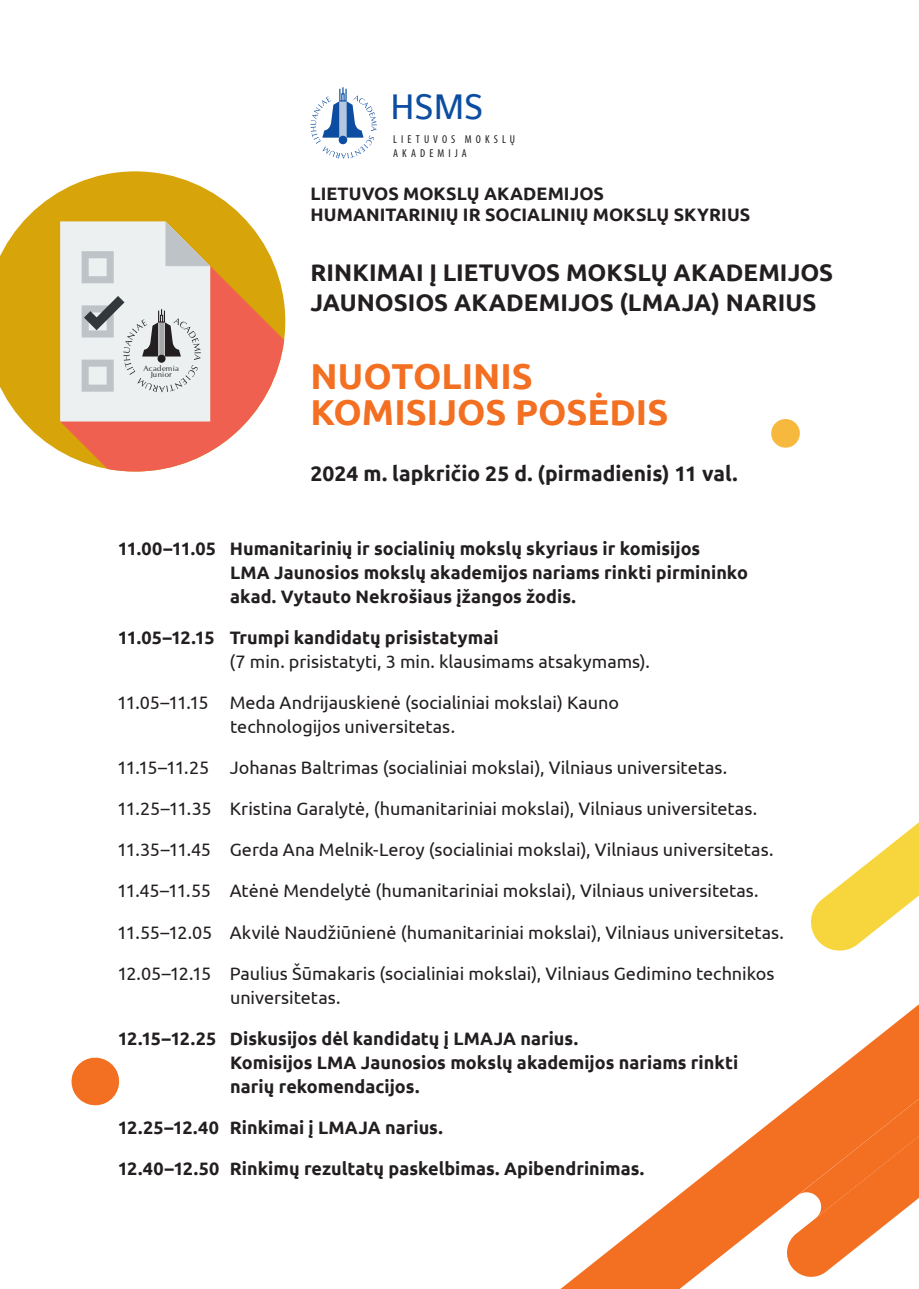
<style>
.page{position:relative;width:919px;height:1289px;background:#fff}
.page>*{position:absolute;margin:0;border:0;box-sizing:border-box;transform-origin:0 0}
.t1{font:700 36px/36px "Ubuntu";color:#f36f21}
.t2{font:35.7px "Shanti";color:#0d4da1}
.t3{font:700 24px/30px "Ubuntu";letter-spacing:.005em;color:#231f20}
.t4{font:700 21px "Ubuntu";color:#231f20}
.t5{font:18px/24px "Ubuntu";color:#231f20}
.t6{font:700 18px/24px "Ubuntu";color:#231f20}
.t7{font:condensed 11.4px/13.8px "Myriad Pro";letter-spacing:.355em;color:#231f20}
.t8{font:7.8px/6.9px "Optima";color:#231f20;text-align:center}
</style>
<div class="page">
<svg style="left:771px;top:419px;width:29px;height:29px"></svg>
<svg style="left:71px;top:1057px;width:49px;height:49px"></svg>
<svg style="left:562px;top:1005px;width:356px;height:283px"></svg>
<svg style="left:783px;top:1055px;width:135px;height:224px"></svg>
<svg style="left:810px;top:823px;width:108px;height:128px"></svg>
<svg style="left:310px;top:87px;width:67px;height:72px"></svg>
<svg style="left:0;top:171px;width:285px;height:281px;fill:#d7a409"></svg>
<svg style="left:60px;top:243px;width:224px;height:228px;fill:#ef6050"></svg>
<svg style="left:60px;top:221px;width:150px;height:200px"></svg>
<h2 class="t2" style="left:390px;top:84px;width:95px">HSMS</h2>
<p class="t7" style="left:393px;top:132px;width:123px">LIETUVOS MOKSLŲ<br>AKADEMIJA</p>
<p class="t8" style="left:144px;top:365px;width:37px">Academia<br>Junior</p>
<p class="t6" style="left:310px;top:183px;width:441px;line-height:21px">LIETUVOS MOKSLŲ AKADEMIJOS<br>HUMANITARINIŲ IR SOCIALINIŲ MOKSLŲ SKYRIUS</p>
<h3 class="t3" style="left:310px;top:257px;width:524px">RINKIMAI Į LIETUVOS MOKSLŲ AKADEMIJOS<br>JAUNOSIOS AKADEMIJOS (LMAJA) NARIUS</h3>
<h1 class="t1" style="left:310px;top:358px;width:359px">NUOTOLINIS<br>KOMISIJOS POSĖDIS</h1>
<p class="t4" style="left:310px;top:460px;width:428px">2024 m. lapkričio 25 d. (pirmadienis) 11 val.</p>
<p class="t6" style="left:230px;top:536px;width:519px;text-indent:-112px">11.00–11.05 Humanitarinių ir socialinių mokslų skyriaus ir komisijos<br>LMA Jaunosios mokslų akademijos nariams rinkti pirmininko akad. Vytauto Nekrošiaus įžangos žodis.</p>
<p class="t6" style="left:118px;top:625px;width:382px">11.05–12.15 Trumpi kandidatų prisistatymai</p>
<p class="t5" style="left:229px;top:649px;width:422px">(7 min. prisistatyti, 3 min. klausimams atsakymams).</p>
<p class="t5" style="left:230px;top:690px;width:390px;text-indent:-113px">11.05–11.15 Meda Andrijauskienė (socialiniai mokslai) Kauno technologijos universitetas.</p>
<p class="t5" style="left:117px;top:755px;width:611px">11.15–11.25 Johanas Baltrimas (socialiniai mokslai), Vilniaus universitetas.</p>
<p class="t5" style="left:117px;top:796px;width:641px">11.25–11.35 Kristina Garalytė, (humanitariniai mokslai), Vilniaus universitetas.</p>
<p class="t5" style="left:117px;top:837px;width:657px">11.35–11.45 Gerda Ana Melnik-Leroy (socialiniai mokslai), Vilniaus universitetas.</p>
<p class="t5" style="left:117px;top:878px;width:643px">11.45–11.55 Atėnė Mendelytė (humanitariniai mokslai), Vilniaus universitetas.</p>
<p class="t5" style="left:117px;top:919px;width:668px">11.55–12.05 Akvilė Naudžiūnienė (humanitariniai mokslai), Vilniaus universitetas.</p>
<p class="t5" style="left:230px;top:960px;width:546px;text-indent:-113px">12.05–12.15 Paulius Šūmakaris (socialiniai mokslai), Vilniaus Gedimino technikos universitetas.</p>
<p class="t6" style="left:230px;top:1025px;width:509px;text-indent:-112px">12.15–12.25 Diskusijos dėl kandidatų į LMAJA narius.<br>Komisijos LMA Jaunosios mokslų akademijos nariams rinkti narių rekomendacijos.</p>
<p class="t6" style="left:118px;top:1114px;width:326px">12.25–12.40 Rinkimai į LMAJA narius.</p>
<p class="t6" style="left:118px;top:1155px;width:528px">12.40–12.50 Rinkimų rezultatų paskelbimas. Apibendrinimas.</p>
</div>
